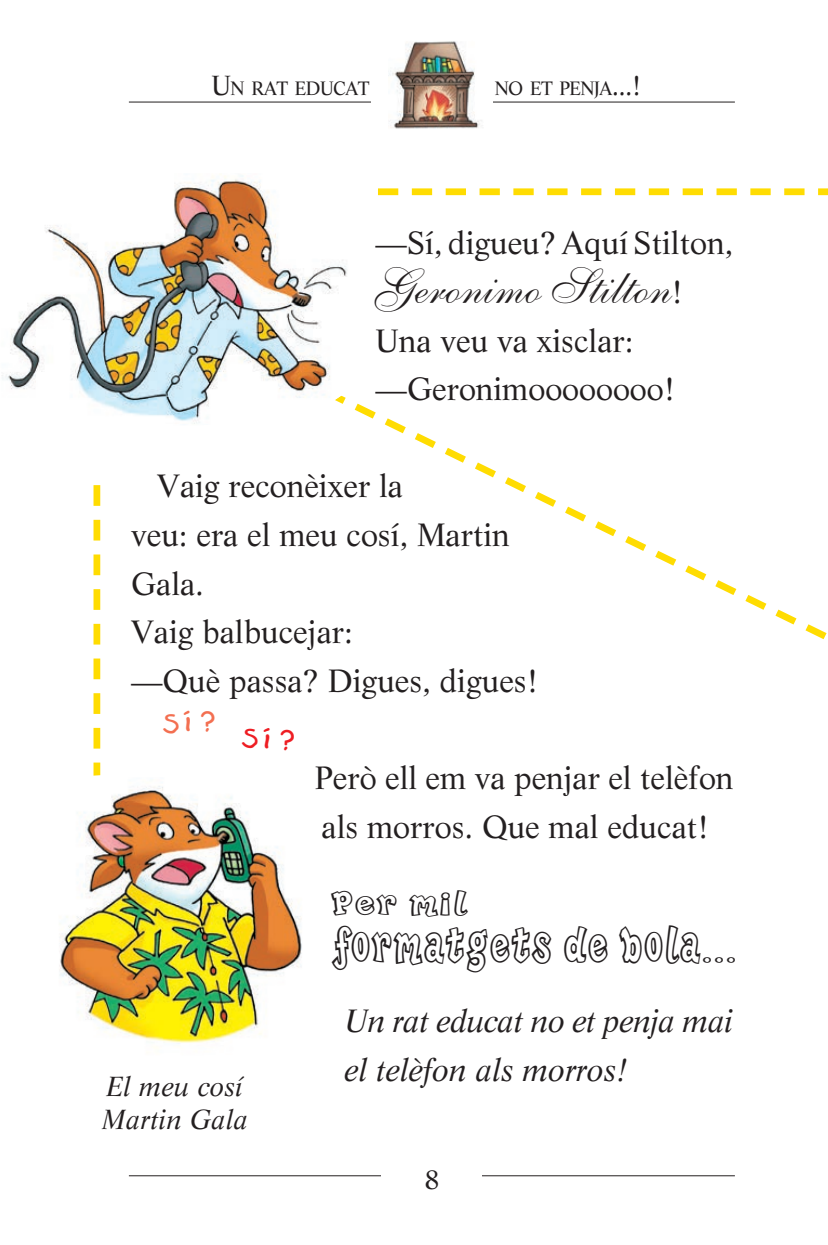
<style>
.page{position:relative;width:828px;height:1245px;background:#fff}
.page>*{position:absolute;margin:0;border:0;box-sizing:border-box;transform-origin:0 0}
.t1{font:49.5px "Shelley Allegro Script";color:#231f20}
.t2{font:47.25px "Hip Hop Inline";letter-spacing:.05em;color:#231f20;scale:.67 1}
.t3{font:31.5px/48.6px "Life";color:#231f20}
.t4{font:italic 31.5px/48.6px "Life";letter-spacing:-.02em;color:#231f20}
.t5{font:31.5px "Hip Hop Inline";letter-spacing:.05em;color:#231f20}
.t6{font:italic 27px/32.4px "Life";color:#231f20}
.t7{font:27px "Life";color:#231f20}
.t8{font:18.9px "Life";letter-spacing:-.035em;color:#231f20}
.s1{font-size:27px}
.s2{font-family:"Life";font-size:31.5px}
.s3{font-size:31.5px}
</style>
<div class="page">
<hr style="left:129px;top:1175px;width:606px;height:1px;background:#231f20">
<div style="left:382px;top:1163px;width:100px;height:31px;background:#fff"></div>
<hr style="left:129px;top:102px;width:606px;height:1px;background:#231f20">
<div style="left:372px;top:31px;width:121px;height:111px;background:#fff"></div>
<img style="left:389px;top:41px;width:93px;height:88px">
<svg style="left:94px;top:494px;width:6px;height:255px"></svg>
<svg style="left:378px;top:188px;width:450px;height:7px"></svg>
<svg style="left:370px;top:409px;width:457px;height:231px"></svg>
<img style="left:2px;top:175px;width:345px;height:249px">
<img style="left:59px;top:786px;width:243px;height:257px">
<p class="t8" style="left:212px;top:77px;width:159px"><span class="s1">U</span>N RAT EDUCAT</p>
<p class="t8" style="left:495px;top:77px;width:148px">NO ET PENJA<span class="s1">...!</span></p>
<p class="t3" style="left:376px;top:218px;width:359px">—Sí, digueu? Aquí Stilton,</p>
<h1 class="t1" style="left:373px;top:257px;width:311px">Geronimo Stilton<span class="s2">!</span></h1>
<p class="t3" style="left:376px;top:315px;width:301px">Una veu va xisclar: —Geronimoooooooo!</p>
<p class="t3" style="left:131px;top:461px;width:409px;text-indent:26px">Vaig reconèixer la<br>veu: era el meu cosí, Martin<br>Gala.<br>Vaig balbucejar:<br>—Què passa? Digues, digues!</p>
<p class="t3" style="left:315px;top:753px;width:420px">Però ell em va penjar el telèfon als morros. Que mal educat!</p>
<p class="t6" style="left:101px;top:1070px;width:148px">El meu cosí<br>Martin Gala</p>
<p class="t5" style="left:332px;top:881px;width:136px">Per mil</p>
<h2 class="t2" style="left:332px;top:913px;width:604px">formatgets de bola<span class="s3">...</span></h2>
<p class="t4" style="left:344px;top:996px;width:391px">Un rat educat no et penja mai el telèfon als morros!</p>
<p class="t7" style="left:424px;top:1163px;width:17px">8</p>
</div>
